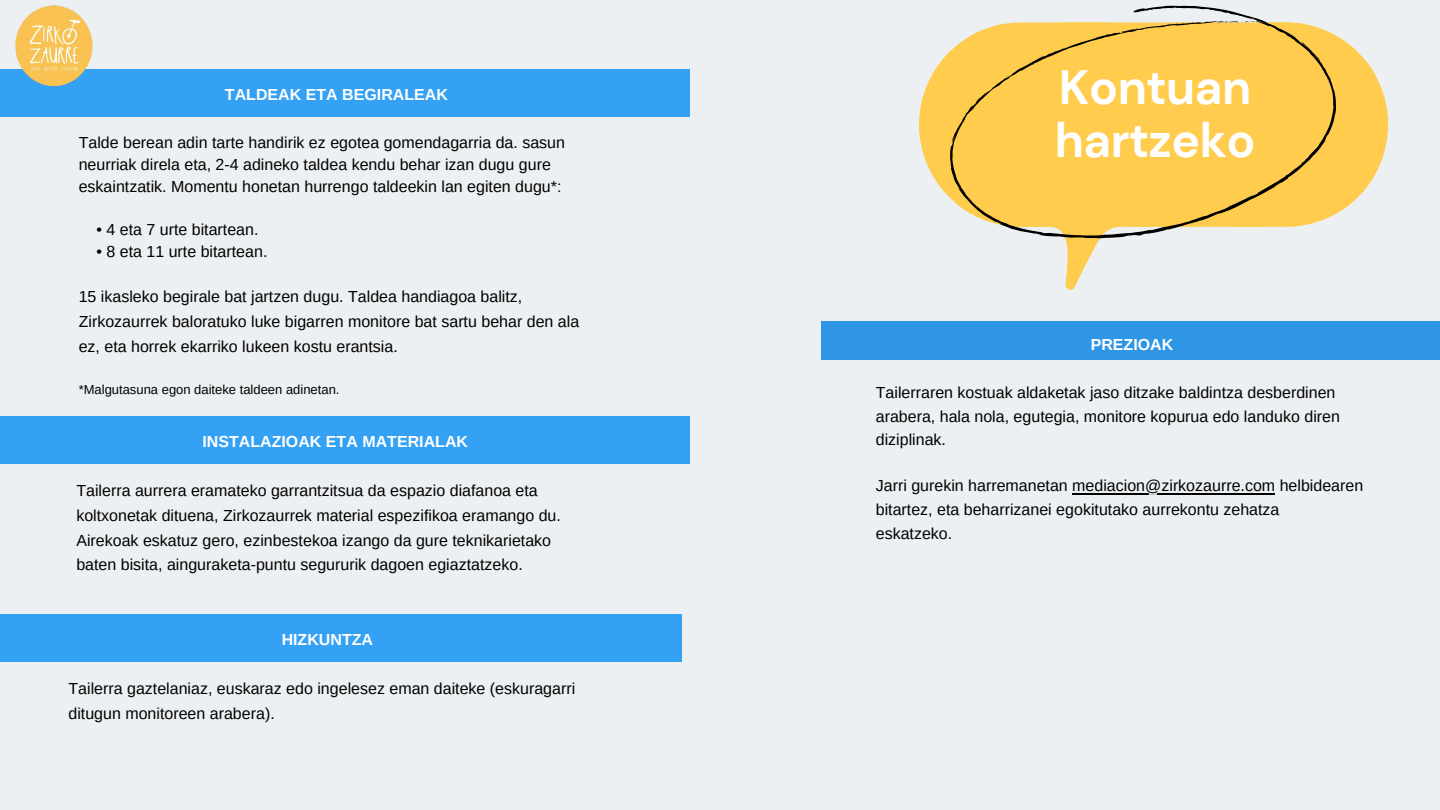
<style>
.page{position:relative;width:1440px;height:810px;background:#edf0f2}
.page>*{position:absolute;margin:0;border:0;box-sizing:border-box;transform-origin:0 0}
.t1{font:700 48px/52.5px "DM Sans";letter-spacing:-.01em;color:#fff}
.t2{font:16px/24.8px "Arimo";color:#000}
.t3{font:700 16px "Arimo";color:#fff}
.t4{font:700 16px "Arimo";color:#fefefe}
.t5{font:13px "Arimo";color:#000}
</style>
<div class="page">
<div style="left:0;top:69px;width:690px;height:48px;background:#34a1f5"></div>
<div style="left:0;top:416px;width:690px;height:47px;background:#34a1f5"></div>
<svg style="left:921px;top:80px;width:467px;height:114px;fill:#ffcc4d"></svg>
<svg style="left:1065px;top:145px;width:306px;height:145px"></svg>
<svg style="left:919px;top:38px;width:459px;height:107px;fill:#ffcc4d"></svg>
<div style="left:821px;top:321px;width:619px;height:39px;background:#2f96e6"></div>
<div style="left:0;top:614px;width:682px;height:48px;background:#34a1f5"></div>
<svg style="left:946px;top:5px;width:395px;height:247px;fill:#ffcc4d"></svg>
<svg style="left:1126px;top:235px;width:9px;height:2px"></svg>
<svg style="left:1241px;top:18px;width:14px;height:5px"></svg>
<svg style="left:1202px;top:21px;width:26px;height:24px"></svg>
<svg style="left:1160px;top:24px;width:16px;height:4px"></svg>
<svg style="left:976px;top:206px;width:11px;height:11px"></svg>
<svg style="left:963px;top:194px;width:6px;height:3px"></svg>
<svg style="left:961px;top:118px;width:5px;height:6px"></svg>
<svg style="left:1008px;top:74px;width:8px;height:3px"></svg>
<svg style="left:1300px;top:158px;width:7px;height:7px"></svg>
<hr style="left:1072px;top:493px;width:203px;height:1px;background:#000">
<img style="left:15px;top:5px;width:78px;height:81px">
<p class="t4" style="left:225px;top:86px;width:225px">TALDEAK ETA BEGIRALEAK</p>
<p class="t2" style="left:79px;top:132px;width:488px;line-height:21.8px">Talde berean adin tarte handirik ez egotea gomendagarria da. sasun neurriak direla eta, 2-4 adineko taldea kendu behar izan dugu gure eskaintzatik. Momentu honetan hurrengo taldeekin lan egiten dugu*:</p>
<p class="t2" style="left:96px;top:217px;width:164px">• 4 eta 7 urte bitartean.</p>
<p class="t2" style="left:96px;top:239px;width:172px">• 8 eta 11 urte bitartean.</p>
<p class="t2" style="left:79px;top:284px;width:502px">15 ikasleko begirale bat jartzen dugu. Taldea handiagoa balitz,<br>Zirkozaurrek baloratuko luke bigarren monitore bat sartu behar den ala ez, eta horrek ekarriko lukeen kostu erantsia.</p>
<p class="t5" style="left:79px;top:382px;width:262px">*Malgutasuna egon daiteke taldeen adinetan.</p>
<p class="t3" style="left:202px;top:432px;width:267px">INSTALAZIOAK ETA MATERIALAK</p>
<p class="t2" style="left:76px;top:478px;width:486px">Tailerra aurrera eramateko garrantzitsua da espazio diafanoa eta koltxonetak dituena, Zirkozaurrek material espezifikoa eramango du.<br>Airekoak eskatuz gero, ezinbestekoa izango da gure teknikarietako baten bisita, ainguraketa-puntu segururik dagoen egiaztatzeko.</p>
<p class="t3" style="left:282px;top:630px;width:93px">HIZKUNTZA</p>
<p class="t2" style="left:68px;top:676px;width:508px">Tailerra gaztelaniaz, euskaraz edo ingelesez eman daiteke (eskuragarri ditugun monitoreen arabera).</p>
<h1 class="t1" style="left:1055px;top:62px;width:202px">Kontuan hartzeko</h1>
<p class="t3" style="left:1091px;top:335px;width:84px">PREZIOAK</p>
<p class="t2" style="left:876px;top:381px;width:466px;line-height:23.2px">Tailerraren kostuak aldaketak jaso ditzake baldintza desberdinen arabera, hala nola, egutegia, monitore kopurua edo landuko diren diziplinak.</p>
<p class="t2" style="left:876px;top:474px;width:489px;line-height:23.6px">Jarri gurekin harremanetan mediacion@zirkozaurre.com helbidearen bitartez, eta beharrizanei egokitutako aurrekontu zehatza<br>eskatzeko.</p>
</div>
